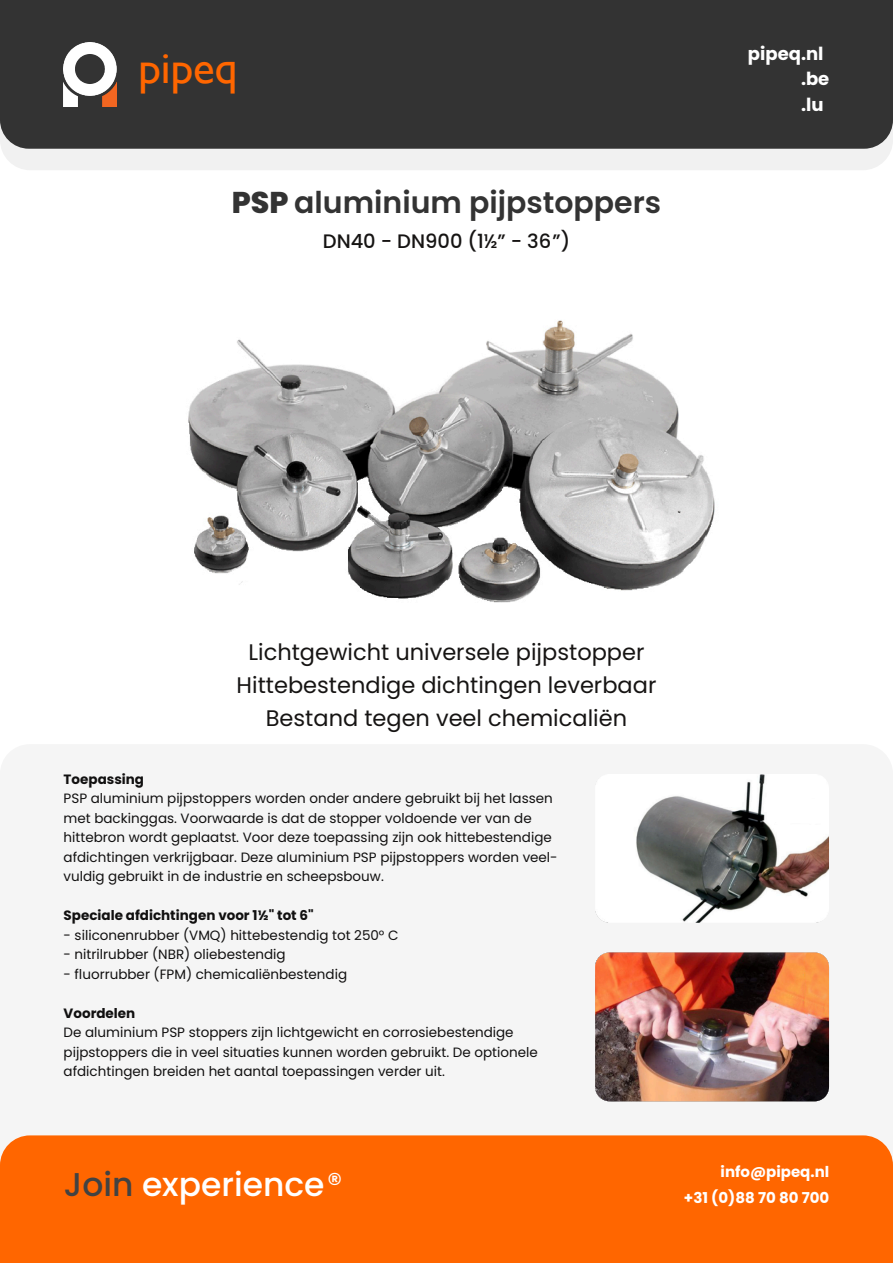
<style>
.page{position:relative;width:893px;height:1263px;background:#fff}
.page>*{position:absolute;margin:0;border:0;box-sizing:border-box;transform-origin:0 0}
.t1{font:45px "Gill Sans";color:#f60}
.t2{font:500 33px "Poppins";color:#fff}
.t3{font:600 30px "Poppins";color:#333}
.t4{font:22.5px/33px "Poppins";color:#161413;text-align:center}
.t5{font:500 19.5px "Poppins";color:#161413}
.t6{font:700 18px "Poppins";color:#fff}
.t7{font:700 15px "Poppins";color:#fff}
.t8{font:13.5px/19.5px "Poppins";color:#111010}
.t9{font:700 13.5px "Poppins";color:#111010}
.s1{color:#333}
.s2{font-weight:800}
.s3{color:#424242}
.s4{font-weight:400;font-size:30px}
</style>
<div class="page">
<img style="left:188px;top:320px;width:527px;height:283px">
<div style="left:0;top:744px;width:893px;height:519px;background:#f5f5f5;border-radius:30px"></div>
<div style="left:0;top:1135px;width:893px;height:128px;background:#f60;border-radius:30px"></div>
<div style="left:0;top:0;width:893px;height:170px;background:#f1f1f1;border-radius:30px"></div>
<div style="left:0;top:0;width:893px;height:149px;background:#333;border-radius:29px"></div>
<div style="left:0;top:0;width:893px;height:43px;background:#333"></div>
<img style="left:64px;top:43px;width:53px;height:63px">
<img style="left:595px;top:774px;width:234px;height:149px;border-radius:14px">
<img style="left:595px;top:952px;width:234px;height:149px;border-radius:14px">
<h1 class="t1" style="left:138px;top:52px;width:143px">pipeq<span class="s1">.nl</span></h1>
<h3 class="t3" style="left:232px;top:182px;width:431px"><span class="s2">PSP</span> aluminium pijpstoppers</h3>
<h3 class="t5" style="left:323px;top:228px;width:249px">DN40 - DN900 (1½” - 36”)</h3>
<h3 class="t6" style="left:748px;top:41px;width:77px">pipeq.nl</h3>
<h3 class="t6" style="left:801px;top:66px;width:30px">.be</h3>
<h3 class="t6" style="left:801px;top:92px;width:24px">.lu</h3>
<h3 class="t4" style="left:237px;top:636px;width:421px">Lichtgewicht universele pijpstopper<br>Hittebestendige dichtingen leverbaar<br>Bestand tegen veel chemicaliën</h3>
<p class="t9" style="left:64px;top:770px;width:82px">Toepassing</p>
<p class="t8" style="left:64px;top:789px;width:496px">PSP aluminium pijpstoppers worden onder andere gebruikt bij het lassen met backinggas. Voorwaarde is dat de stopper voldoende ver van de hittebron wordt geplaatst. Voor deze toepassing zijn ook hittebestendige afdichtingen verkrijgbaar. Deze aluminium PSP pijpstoppers worden veel&shy;vuldig gebruikt in de industrie en scheepsbouw.</p>
<p class="t9" style="left:64px;top:906px;width:252px">Speciale afdichtingen voor 1½" tot 6"</p>
<p class="t8" style="left:64px;top:925px;width:336px">- siliconenrubber (VMQ) hittebestendig tot 250° C</p>
<p class="t8" style="left:64px;top:945px;width:224px">- nitrilrubber (NBR) oliebestendig</p>
<p class="t8" style="left:64px;top:964px;width:285px">- fluorrubber (FPM) chemicaliënbestendig</p>
<p class="t9" style="left:64px;top:1004px;width:73px">Voordelen</p>
<p class="t8" style="left:64px;top:1023px;width:476px">De aluminium PSP stoppers zijn lichtgewicht en corrosiebestendige pijpstoppers die in veel situaties kunnen worden gebruikt. De optionele afdichtingen breiden het aantal toepassingen verder uit.</p>
<h2 class="t2" style="left:64px;top:1161px;width:280px"><span class="s3">Join</span> experience<span class="s4">®</span></h2>
<p class="t7" style="left:721px;top:1161px;width:110px">info@pipeq.nl</p>
<p class="t7" style="left:684px;top:1187px;width:147px">+31 (0)88 70 80 700</p>
</div>
